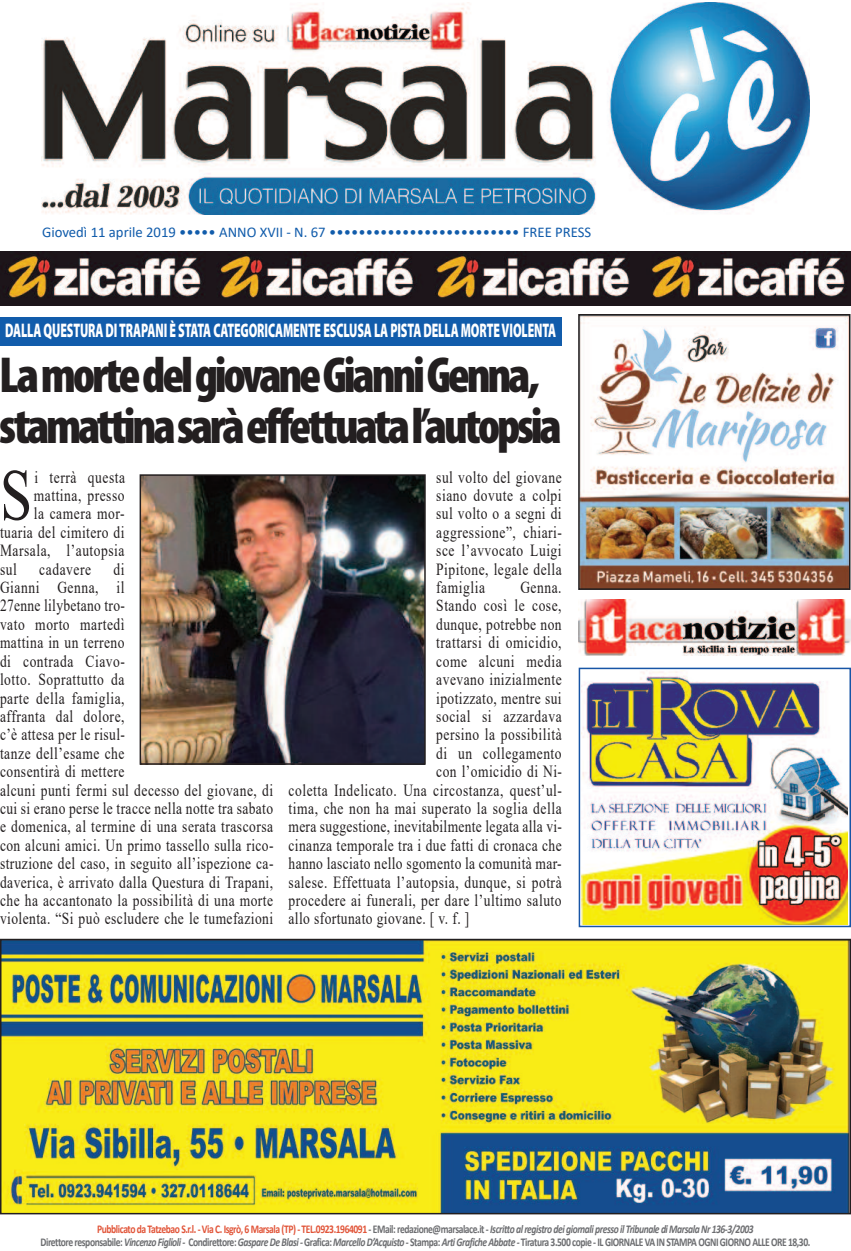
<style>
.page{position:relative;width:851px;height:1251px;background:#fff}
.page>*{position:absolute;margin:0;border:0;box-sizing:border-box;transform-origin:0 0}
.t1{font:72.6px "Times New Roman";color:#231f20;scale:.8 1}
.t2{font:900 condensed 50.85px/51px "Myriad Pro";letter-spacing:-.065em;color:#231f20}
.t3{font:900 19.8px "Myriad Pro";letter-spacing:-.01em;color:#fff;scale:.6 1}
.t4{font:16.95px/18.5px "Times New Roman";letter-spacing:.035em;color:#231f20;scale:.8 1}
.t5{font:14.85px "Calibri";color:#115cab}
.t6{font:700 11.85px/13.4px "Calibri";letter-spacing:-.045em;color:#6c6d70;text-align:center;scale:.81 1}
.s1{color:#e15438}
.s2{font-style:italic}
</style>
<div class="page">
<img style="left:578px;top:599px;width:272px;height:56px">
<img style="left:41px;top:3px;width:768px;height:211px">
<img style="left:0;top:251px;width:850px;height:55px">
<img style="left:581px;top:317px;width:266px;height:270px">
<div style="left:578px;top:314px;width:272px;height:276px;border:2px solid #231f20"></div>
<img style="left:3px;top:941px;width:844px;height:270px">
<div style="left:0;top:938px;width:850px;height:276px;border:2px solid #231f20"></div>
<div style="left:0;top:317px;width:562px;height:29px;background:#115cab"></div>
<img style="left:581px;top:670px;width:266px;height:254px">
<div style="left:578px;top:667px;width:272px;height:260px;border:2px solid #1755a6"></div>
<img style="left:142px;top:477px;width:280px;height:284px">
<div style="left:139px;top:474px;width:286px;height:290px;border:2px solid #231f20"></div>
<p class="t5" style="left:42px;top:226px;width:550px">Giovedì 11 aprile 2019 ••••• ANNO XVII - N. 67 •••••••••••••••••••••••••• FREE PRESS</p>
<p class="t3" style="left:5px;top:323px;width:920px">DALLA QUESTURA DITRAPANI È STATA CATEGORICAMENTE ESCLUSA LA PISTA DELLA MORTEVIOLENTA</p>
<h2 class="t2" style="left:0;top:354px;width:563px">LamortedelgiovaneGianniGenna, stamattinasaràeffettuatal’autopsia</h2>
<h1 class="t1" style="left:0;top:454px;width:42px">S</h1>
<p class="t4" style="left:34px;top:467px;width:115px">i terrà questa</p>
<p class="t4" style="left:34px;top:486px;width:115px">mattina, presso</p>
<p class="t4" style="left:34px;top:504px;width:115px">la camera mor-</p>
<p class="t4" style="left:0;top:522px;width:157px">tuaria del cimitero di</p>
<p class="t4" style="left:0;top:541px;width:157px">Marsala, l’autopsia</p>
<p class="t4" style="left:0;top:559px;width:23px">sul</p>
<p class="t4" style="left:39px;top:559px;width:66px">cadavere</p>
<p class="t4" style="left:0;top:559px;width:343px;text-indent:113px">di<br>Gianni Genna, il<br>27enne lilybetano tro-<br>vato morto martedì<br>mattina in un terreno<br>di contrada Ciavo-<br>lotto. Soprattutto da<br>parte della famiglia,<br>affranta dal dolore,<br>c’è attesa per le risul-<br>tanze dell’esame che<br>consentirà di mettere<br>alcuni punti fermi sul decesso del giovane, di cui si erano perse le tracce nella notte tra sabato e domenica, al termine di una serata trascorsa con alcuni amici. Un primo tassello sulla rico&shy;struzione del caso, in seguito all’ispezione ca&shy;daverica, è arrivato dalla Questura di Trapani, che ha accantonato la possibilità di una morte violenta. “Si può escludere che le tumefazioni</p>
<p class="t4" style="left:436px;top:467px;width:159px;text-align:justify">sul volto del giovane siano dovute a colpi sul volto o a segni di aggressione”, chiari&shy;sce l’avvocato Luigi Pipitone, legale della famiglia</p>
<p class="t4" style="left:520px;top:578px;width:53px">Genna.</p>
<p class="t4" style="left:436px;top:596px;width:158px">Stando così le cose,</p>
<p class="t4" style="left:436px;top:614px;width:158px">dunque, potrebbe non</p>
<p class="t4" style="left:436px;top:633px;width:158px">trattarsi di omicidio,</p>
<p class="t4" style="left:436px;top:651px;width:158px">come alcuni media</p>
<p class="t4" style="left:436px;top:670px;width:158px">avevano inizialmente</p>
<p class="t4" style="left:436px;top:688px;width:158px">ipotizzato, mentre sui</p>
<p class="t4" style="left:436px;top:706px;width:158px">social si azzardava</p>
<p class="t4" style="left:436px;top:725px;width:158px">persino la possibilità</p>
<p class="t4" style="left:436px;top:743px;width:158px">di un collegamento</p>
<p class="t4" style="left:436px;top:762px;width:159px">con l’omicidio di Ni-</p>
<p class="t4" style="left:288px;top:780px;width:343px">coletta Indelicato. Una circostanza, quest’ul-</p>
<p class="t4" style="left:288px;top:798px;width:343px">tima, che non ha mai superato la soglia della</p>
<p class="t4" style="left:288px;top:817px;width:343px">mera suggestione, inevitabilmente legata alla vi-</p>
<p class="t4" style="left:288px;top:835px;width:343px">cinanza temporale tra i due fatti di cronaca che</p>
<p class="t4" style="left:288px;top:854px;width:343px">hanno lasciato nello sgomento la comunità mar-</p>
<p class="t4" style="left:288px;top:872px;width:343px">salese. Effettuata l’autopsia, dunque, si potrà</p>
<p class="t4" style="left:288px;top:890px;width:343px">procedere ai funerali, per dare l’ultimo saluto</p>
<p class="t4" style="left:288px;top:909px;width:228px">allo sfortunato giovane. [ v. f. ]</p>
<p class="t6" style="left:41px;top:1222px;width:951px"><span class="s1">Pubblicato da Tatzebao S.r.l. - Via C. Isgrò, 6 Marsala (TP) - TEL.0923.1964091</span> - EMail: redazione@marsalace.it - <span class="s2">Iscritto al registro dei giornali presso il Tribunale di Marsala Nr 136-3/2003<br></span>Direttore responsabile: <span class="s2">Vincenzo Figlioli -</span> Condirettore: <span class="s2">Gaspare De Blasi -</span> Grafica: <span class="s2">Marcello D’Acquisto</span> - Stampa: <span class="s2">Arti Grafiche Abbate -</span> Tiratura 3.500 copie - IL GIORNALE VA IN STAMPA OGNI GIORNO ALLE ORE 18,30.</p>
</div>
